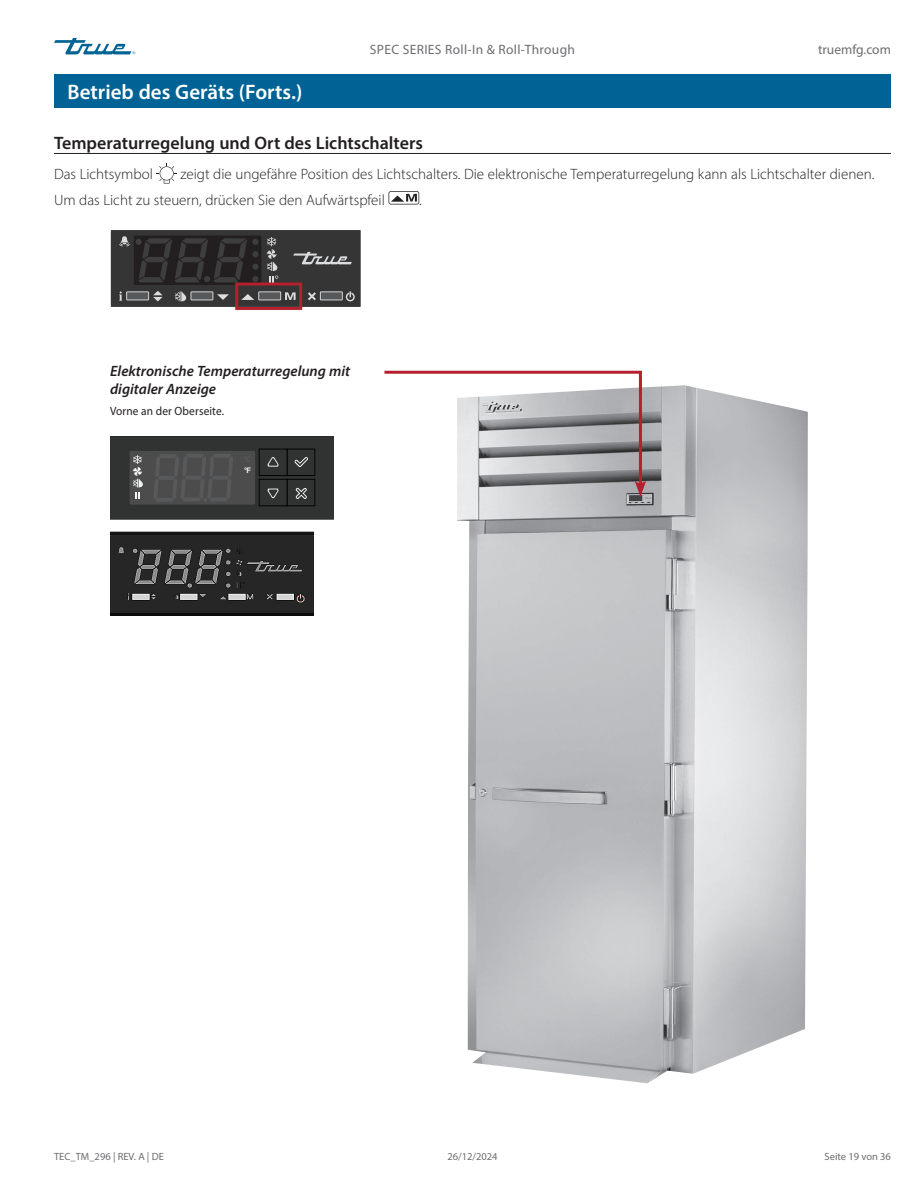
<style>
.page{position:relative;width:918px;height:1188px;background:#fff}
.page>*{position:absolute;margin:0;border:0;box-sizing:border-box;transform-origin:0 0}
.Title_bar_Page_header{font:600 21px "Myriad Pro";color:#fff}
.Subhead_underscore_H1{font:600 18px "Myriad Pro";color:#231f20}
.Body_Text_light_Normal{font:300 15px "Myriad Pro";color:#231f20}
.Subhead_H3{font:italic 600 15px/18px "Myriad Pro";color:#231f20}
.t1{font:13.5px "Myriad Pro";letter-spacing:.025em;color:#6c6d70}
.t2{font:13.5px "Myriad Pro";color:#6c6d70}
.Caption_FIG_Regular{font:12px "Myriad Pro";letter-spacing:.01em;color:#231f20;scale:.95 1}
.t3{font:10.5px "Myriad Pro";color:#6c6d70}
.t4{font:700 7.65px "Arial Narrow";color:#f4f5f6}
.s1{font-family:"Arial"}
</style>
<div class="page">
<svg style="left:54px;top:38px;width:81px;height:16px"></svg>
<img style="left:457px;top:385px;width:351px;height:698px">
<hr style="left:54px;top:153px;width:837px;height:1px;background:#231f20">
<div style="left:54px;top:74px;width:837px;height:34px;background:#016395"></div>
<div style="left:111px;top:230px;width:250px;height:77px;background:#363536"></div>
<svg style="left:119px;top:236px;width:11px;height:11px"></svg>
<svg style="left:267px;top:237px;width:11px;height:46px"></svg>
<div style="left:134px;top:236px;width:127px;height:49px;background:#231f20"></div>
<svg style="left:293px;top:252px;width:59px;height:12px"></svg>
<svg style="left:308px;top:292px;width:8px;height:8px"></svg>
<svg style="left:346px;top:291px;width:9px;height:10px"></svg>
<div style="left:320px;top:292px;width:22px;height:8px;background:#57585a"></div>
<div style="left:320px;top:292px;width:23px;height:8px;border:1px solid #d1d2d4"></div>
<svg style="left:241px;top:294px;width:13px;height:6px"></svg>
<svg style="left:285px;top:292px;width:11px;height:8px"></svg>
<div style="left:259px;top:292px;width:22px;height:8px;background:#57585a"></div>
<div style="left:258px;top:292px;width:23px;height:8px;border:1px solid #d1d2d4"></div>
<svg style="left:217px;top:294px;width:12px;height:6px"></svg>
<svg style="left:175px;top:291px;width:11px;height:11px"></svg>
<div style="left:191px;top:292px;width:22px;height:8px;background:#57585a"></div>
<div style="left:191px;top:292px;width:22px;height:8px;border:1px solid #d1d2d4"></div>
<svg style="left:119px;top:291px;width:3px;height:10px"></svg>
<svg style="left:153px;top:291px;width:10px;height:10px"></svg>
<div style="left:127px;top:292px;width:22px;height:8px;background:#57585a"></div>
<div style="left:126px;top:292px;width:23px;height:8px;border:1px solid #d1d2d4"></div>
<div style="left:252px;top:276px;width:7px;height:6px;background:#3e3e3f;border-radius:50%"></div>
<div style="left:252px;top:264px;width:7px;height:6px;background:#3e3e3f;border-radius:50%"></div>
<div style="left:252px;top:251px;width:7px;height:6px;background:#3e3e3f;border-radius:50%"></div>
<div style="left:252px;top:239px;width:7px;height:6px;background:#3e3e3f;border-radius:50%"></div>
<svg style="left:136px;top:238px;width:111px;height:44px"></svg>
<div style="left:235px;top:283px;width:67px;height:27px;border:3px solid #b61f2d"></div>
<svg style="left:156px;top:163px;width:21px;height:21px"></svg>
<svg style="left:389px;top:191px;width:30px;height:14px"></svg>
<svg style="left:384px;top:370px;width:262px;height:127px"></svg>
<div style="left:110px;top:437px;width:224px;height:82px;background:#313232"></div>
<div style="left:130px;top:451px;width:125px;height:54px;background:#4c4c4c;border-radius:2px"></div>
<div style="left:287px;top:479px;width:28px;height:27px;background:#313232;border:1px solid #040503"></div>
<svg style="left:296px;top:488px;width:11px;height:11px"></svg>
<div style="left:259px;top:479px;width:28px;height:27px;background:#313232;border:1px solid #040503"></div>
<svg style="left:267px;top:489px;width:12px;height:9px"></svg>
<div style="left:287px;top:449px;width:28px;height:27px;background:#313232;border:1px solid #040503"></div>
<svg style="left:295px;top:457px;width:13px;height:10px"></svg>
<div style="left:259px;top:449px;width:28px;height:27px;background:#313232;border:1px solid #040503"></div>
<svg style="left:267px;top:457px;width:12px;height:10px"></svg>
<svg style="left:133px;top:455px;width:10px;height:43px"></svg>
<svg style="left:154px;top:454px;width:79px;height:48px"></svg>
<img style="left:110px;top:532px;width:204px;height:84px">
<p class="Title_bar_Page_header" style="left:68px;top:79px;width:236px">Betrieb des Geräts (Forts.)</p>
<p class="t1" style="left:370px;top:42px;width:207px">SPEC SERIES Roll-In &amp; Roll-Through</p>
<p class="Subhead_underscore_H1" style="left:54px;top:131px;width:370px">Temperaturregelung und Ort des Lichtschalters</p>
<p class="t2" style="left:818px;top:42px;width:74px">truemfg.com</p>
<p class="Body_Text_light_Normal" style="left:54px;top:165px;width:100px">Das Lichtsymbol</p>
<p class="Body_Text_light_Normal" style="left:181px;top:165px;width:695px">zeigt die ungefähre Position des Lichtschalters. Die elektronische Temperaturregelung kann als Lichtschalter dienen.</p>
<p class="Body_Text_light_Normal" style="left:54px;top:190px;width:332px">Um das Licht zu steuern, drücken Sie den Aufwärtspfeil</p>
<p class="Body_Text_light_Normal" style="left:419px;top:190px;width:4px">.</p>
<p class="Subhead_H3" style="left:110px;top:362px;width:241px">Elektronische Temperaturregelung mit digitaler Anzeige</p>
<p class="Caption_FIG_Regular" style="left:110px;top:403px;width:122px">Vorne an der Oberseite.</p>
<p class="t4" style="left:244px;top:465px;width:9px">°<span class="s1">F</span></p>
<p class="t3" style="left:54px;top:1150px;width:111px">TEC_TM_296 | REV. A | DE</p>
<p class="t3" style="left:447px;top:1150px;width:52px">26/12/2024</p>
<p class="t3" style="left:825px;top:1150px;width:68px">Seite 19 von 36</p>
</div>
